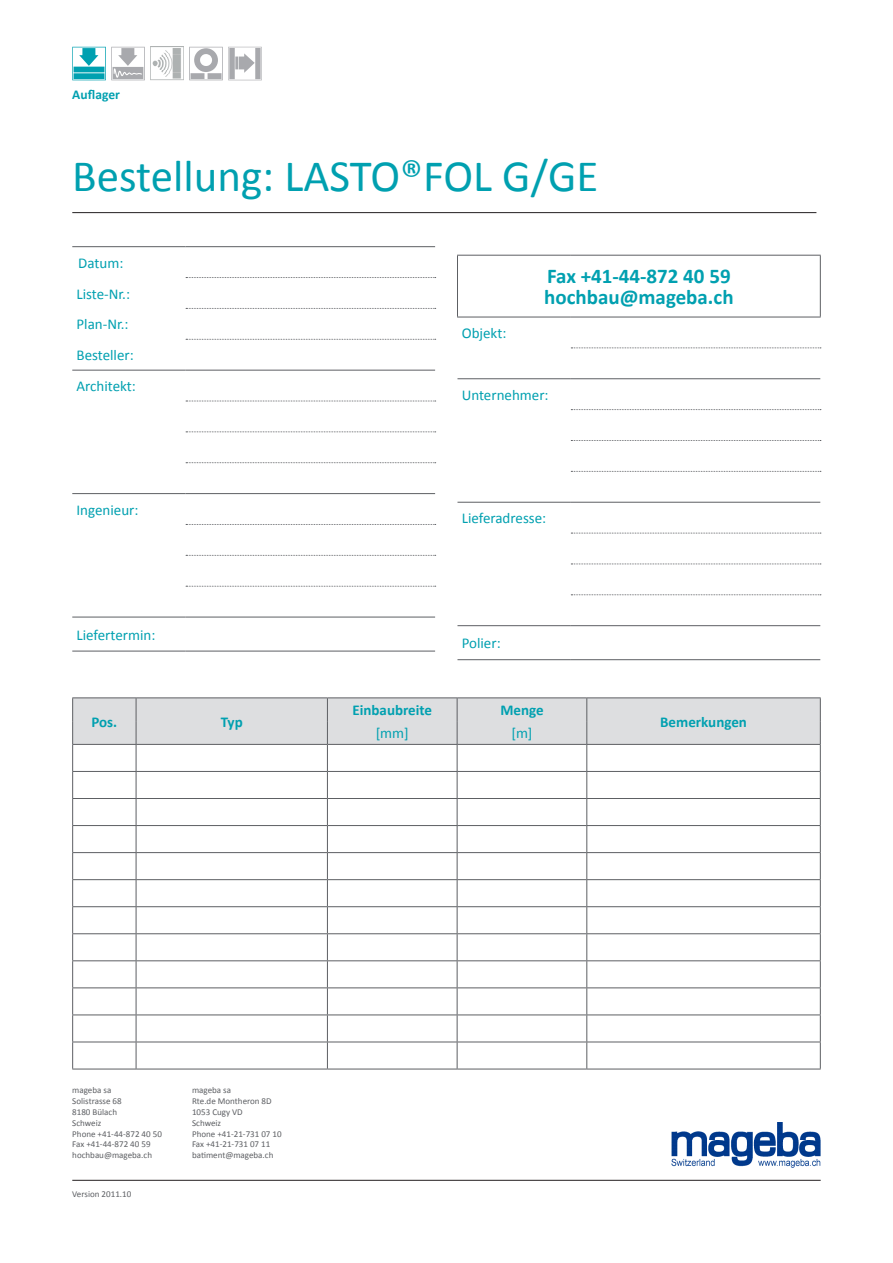
<style>
.page{position:relative;width:893px;height:1263px;background:#fff}
.page>*{position:absolute;margin:0;border:0;box-sizing:border-box;transform-origin:0 0}
.t1{font:45px "Calibri";color:#00a0b0}
.t2{font:700 21px "Calibri";color:#00a0b0}
.t3{font:15px "Calibri";color:#00a0b0}
.t4{font:700 15px "Calibri";color:#00a0b0}
.t5{font:700 13.5px "Calibri";letter-spacing:.005em;color:#00a0b0}
.t6{font:9px "Calibri";color:#5d5f63}
</style>
<div class="page">
<hr style="left:72px;top:212px;width:744px;height:1px;background:#231f20">
<hr style="left:72px;top:1069px;width:64px;height:1px;background:#5d5f63">
<hr style="left:136px;top:1069px;width:191px;height:1px;background:#5d5f63">
<hr style="left:327px;top:1069px;width:130px;height:1px;background:#5d5f63">
<hr style="left:457px;top:1069px;width:130px;height:1px;background:#5d5f63">
<hr style="left:587px;top:1069px;width:234px;height:1px;background:#5d5f63">
<hr style="left:72px;top:697px;width:64px;height:1px;background:#5d5f63">
<hr style="left:136px;top:697px;width:191px;height:1px;background:#5d5f63">
<hr style="left:587px;top:697px;width:234px;height:1px;background:#5d5f63">
<hr style="left:327px;top:697px;width:130px;height:1px;background:#5d5f63">
<hr style="left:457px;top:697px;width:130px;height:1px;background:#5d5f63">
<svg style="left:72px;top:698px;width:749px;height:371px"></svg>
<svg style="left:72px;top:47px;width:73px;height:34px"></svg>
<svg style="left:189px;top:47px;width:73px;height:33px"></svg>
<img style="left:150px;top:47px;width:34px;height:33px">
<img style="left:672px;top:1122px;width:149px;height:46px">
<hr style="left:72px;top:1180px;width:749px;height:1px;background:#231f20">
<svg style="left:186px;top:277px;width:250px;height:1px"></svg>
<svg style="left:186px;top:401px;width:250px;height:1px"></svg>
<svg style="left:186px;top:524px;width:250px;height:1px"></svg>
<svg style="left:186px;top:308px;width:250px;height:1px"></svg>
<svg style="left:186px;top:339px;width:250px;height:1px"></svg>
<svg style="left:186px;top:431px;width:250px;height:1px"></svg>
<svg style="left:186px;top:462px;width:250px;height:1px"></svg>
<svg style="left:186px;top:555px;width:250px;height:1px"></svg>
<svg style="left:186px;top:586px;width:250px;height:1px"></svg>
<hr style="left:72px;top:246px;width:114px;height:1px;background:#5d5f63">
<hr style="left:186px;top:246px;width:249px;height:1px;background:#5d5f63">
<hr style="left:72px;top:370px;width:114px;height:1px;background:#5d5f63">
<hr style="left:186px;top:370px;width:249px;height:1px;background:#5d5f63">
<hr style="left:72px;top:493px;width:114px;height:1px;background:#5d5f63">
<hr style="left:186px;top:493px;width:249px;height:1px;background:#5d5f63">
<hr style="left:72px;top:617px;width:114px;height:1px;background:#5d5f63">
<hr style="left:186px;top:617px;width:249px;height:1px;background:#5d5f63">
<hr style="left:72px;top:651px;width:114px;height:1px;background:#5d5f63">
<hr style="left:186px;top:651px;width:249px;height:1px;background:#5d5f63">
<svg style="left:571px;top:409px;width:250px;height:1px"></svg>
<svg style="left:571px;top:533px;width:250px;height:1px"></svg>
<svg style="left:571px;top:347px;width:250px;height:1px"></svg>
<svg style="left:571px;top:440px;width:250px;height:1px"></svg>
<svg style="left:571px;top:471px;width:250px;height:1px"></svg>
<svg style="left:571px;top:564px;width:250px;height:1px"></svg>
<svg style="left:571px;top:594px;width:250px;height:1px"></svg>
<hr style="left:457px;top:255px;width:114px;height:1px;background:#5d5f63">
<hr style="left:457px;top:256px;width:1px;height:61px;background:#5d5f63">
<hr style="left:571px;top:255px;width:250px;height:1px;background:#5d5f63">
<hr style="left:820px;top:256px;width:1px;height:61px;background:#5d5f63">
<hr style="left:457px;top:317px;width:114px;height:1px;background:#5d5f63">
<hr style="left:571px;top:317px;width:250px;height:1px;background:#5d5f63">
<hr style="left:457px;top:378px;width:114px;height:1px;background:#5d5f63">
<hr style="left:571px;top:378px;width:249px;height:1px;background:#5d5f63">
<hr style="left:457px;top:502px;width:114px;height:1px;background:#5d5f63">
<hr style="left:571px;top:502px;width:249px;height:1px;background:#5d5f63">
<hr style="left:457px;top:625px;width:114px;height:1px;background:#5d5f63">
<hr style="left:571px;top:625px;width:249px;height:1px;background:#5d5f63">
<hr style="left:457px;top:659px;width:114px;height:1px;background:#5d5f63">
<hr style="left:571px;top:659px;width:249px;height:1px;background:#5d5f63">
<p class="t5" style="left:72px;top:86px;width:49px">Auflager</p>
<p class="t1" style="left:72px;top:148px;width:528px">Bestellung: LASTO®FOL G/GE</p>
<p class="t3" style="left:78px;top:253px;width:47px">Datum:</p>
<p class="t3" style="left:77px;top:284px;width:55px">Liste-Nr.:</p>
<p class="t3" style="left:77px;top:315px;width:54px">Plan-Nr.:</p>
<p class="t3" style="left:77px;top:346px;width:59px">Besteller:</p>
<p class="t3" style="left:77px;top:377px;width:61px">Architekt:</p>
<p class="t3" style="left:77px;top:500px;width:63px">Ingenieur:</p>
<p class="t3" style="left:77px;top:625px;width:80px">Liefertermin:</p>
<p class="t4" style="left:91px;top:712px;width:27px">Pos.</p>
<p class="t4" style="left:221px;top:712px;width:24px">Typ</p>
<p class="t3" style="left:462px;top:324px;width:46px">Objekt:</p>
<p class="t2" style="left:547px;top:263px;width:185px">Fax +41-44-872 40 59</p>
<p class="t2" style="left:544px;top:284px;width:191px">hochbau@mageba.ch</p>
<p class="t3" style="left:462px;top:385px;width:88px">Unternehmer:</p>
<p class="t3" style="left:462px;top:509px;width:86px">Lieferadresse:</p>
<p class="t3" style="left:462px;top:634px;width:40px">Polier:</p>
<p class="t4" style="left:352px;top:700px;width:81px">Einbaubreite</p>
<p class="t4" style="left:500px;top:700px;width:45px">Menge</p>
<p class="t3" style="left:376px;top:724px;width:35px">[mm]</p>
<p class="t3" style="left:511px;top:724px;width:23px">[m]</p>
<p class="t4" style="left:660px;top:712px;width:88px">Bemerkungen</p>
<p class="t6" style="left:72px;top:1085px;width:41px">mageba sa</p>
<p class="t6" style="left:72px;top:1095px;width:51px">Solistrasse 68</p>
<p class="t6" style="left:72px;top:1106px;width:46px">8180 Bülach</p>
<p class="t6" style="left:72px;top:1117px;width:31px">Schweiz</p>
<p class="t6" style="left:72px;top:1128px;width:91px">Phone +41-44-872 40 50</p>
<p class="t6" style="left:72px;top:1139px;width:80px">Fax +41-44-872 40 59</p>
<p class="t6" style="left:72px;top:1149px;width:81px">hochbau@mageba.ch</p>
<p class="t6" style="left:72px;top:1189px;width:61px">Version 2011.10</p>
<p class="t6" style="left:192px;top:1085px;width:41px">mageba sa</p>
<p class="t6" style="left:192px;top:1095px;width:81px">Rte.de Montheron 8D</p>
<p class="t6" style="left:192px;top:1106px;width:52px">1053 Cugy VD</p>
<p class="t6" style="left:192px;top:1117px;width:31px">Schweiz</p>
<p class="t6" style="left:192px;top:1128px;width:91px">Phone +41-21-731 07 10</p>
<p class="t6" style="left:192px;top:1139px;width:80px">Fax +41-21-731 07 11</p>
<p class="t6" style="left:192px;top:1149px;width:83px">batiment@mageba.ch</p>
</div>
